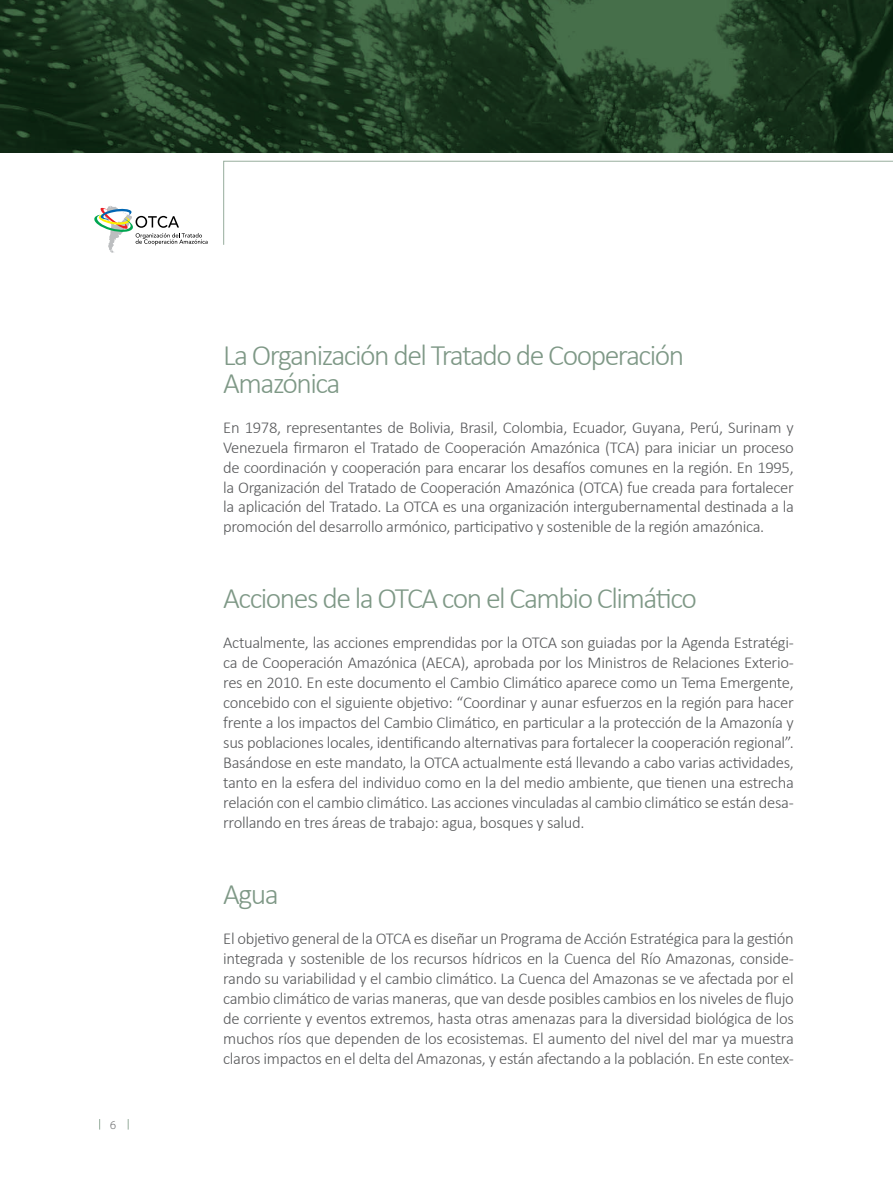
<style>
.page{position:relative;width:893px;height:1191px;background:#fff}
.page>*{position:absolute;margin:0;border:0;box-sizing:border-box;transform-origin:0 0}
.t1{font:300 29.75px/28px "Calibri";letter-spacing:-.05em;color:#7e9886}
.t2{font:300 16.62px/19.9px "Calibri";letter-spacing:-.02em;color:#58595b;text-align:justify}
.t3{font:300 12.25px "Myriad Pro";color:#58595b}
</style>
<div class="page">
<svg style="left:0;top:0;width:893px;height:153px"></svg>
<svg style="left:94px;top:206px;width:114px;height:47px"></svg>
<svg style="left:223px;top:160px;width:670px;height:85px"></svg>
<p class="t3" style="left:110px;top:1117px;width:7px">6</p>
<h1 class="t1" style="left:223px;top:340px;width:463px">La Organización del Tratado de Cooperación<br>Amazónica</h1>
<p class="t2" style="left:223px;top:417px;width:572px">En 1978, representantes de Bolivia, Brasil, Colombia, Ecuador, Guyana, Perú, Surinam y Venezuela firmaron el Tratado de Cooperación Amazónica (TCA) para iniciar un proceso de coordinación y cooperación para encarar los desafíos comunes en la región. En 1995, la Organización del Tratado de Cooperación Amazónica (OTCA) fue creada para fortalecer la aplicación del Tratado. La OTCA es una organización intergubernamental destinada a la promoción del desarrollo armónico, participativo y sostenible de la región amazónica.</p>
<h1 class="t1" style="left:223px;top:584px;width:475px">Acciones de la OTCA con el Cambio Climático</h1>
<p class="t2" style="left:223px;top:632px;width:572px">Actualmente, las acciones emprendidas por la OTCA son guiadas por la Agenda Estratégi&shy;ca de Cooperación Amazónica (AECA), aprobada por los Ministros de Relaciones Exterio&shy;res en 2010. En este documento el Cambio Climático aparece como un Tema Emergente, concebido con el siguiente objetivo: “Coordinar y aunar esfuerzos en la región para hacer frente a los impactos del Cambio Climático, en particular a la protección de la Amazonía y sus poblaciones locales, identificando alternativas para fortalecer la cooperación regional”.<br>Basándose en este mandato, la OTCA actualmente está llevando a cabo varias actividades, tanto en la esfera del individuo como en la del medio ambiente, que tienen una estrecha relación con el cambio climático. Las acciones vinculadas al cambio climático se están desa&shy;rrollando en tres áreas de trabajo: agua, bosques y salud.</p>
<h1 class="t1" style="left:223px;top:879px;width:57px">Agua</h1>
<p class="t2" style="left:223px;top:928px;width:572px">El objetivo general de la OTCA es diseñar un Programa de Acción Estratégica para la gestión integrada y sostenible de los recursos hídricos en la Cuenca del Río Amazonas, conside&shy;rando su variabilidad y el cambio climático. La Cuenca del Amazonas se ve afectada por el cambio climático de varias maneras, que van desde posibles cambios en los niveles de flujo de corriente y eventos extremos, hasta otras amenazas para la diversidad biológica de los muchos ríos que dependen de los ecosistemas. El aumento del nivel del mar ya muestra claros impactos en el delta del Amazonas, y están afectando a la población. En este contex-</p>
</div>
